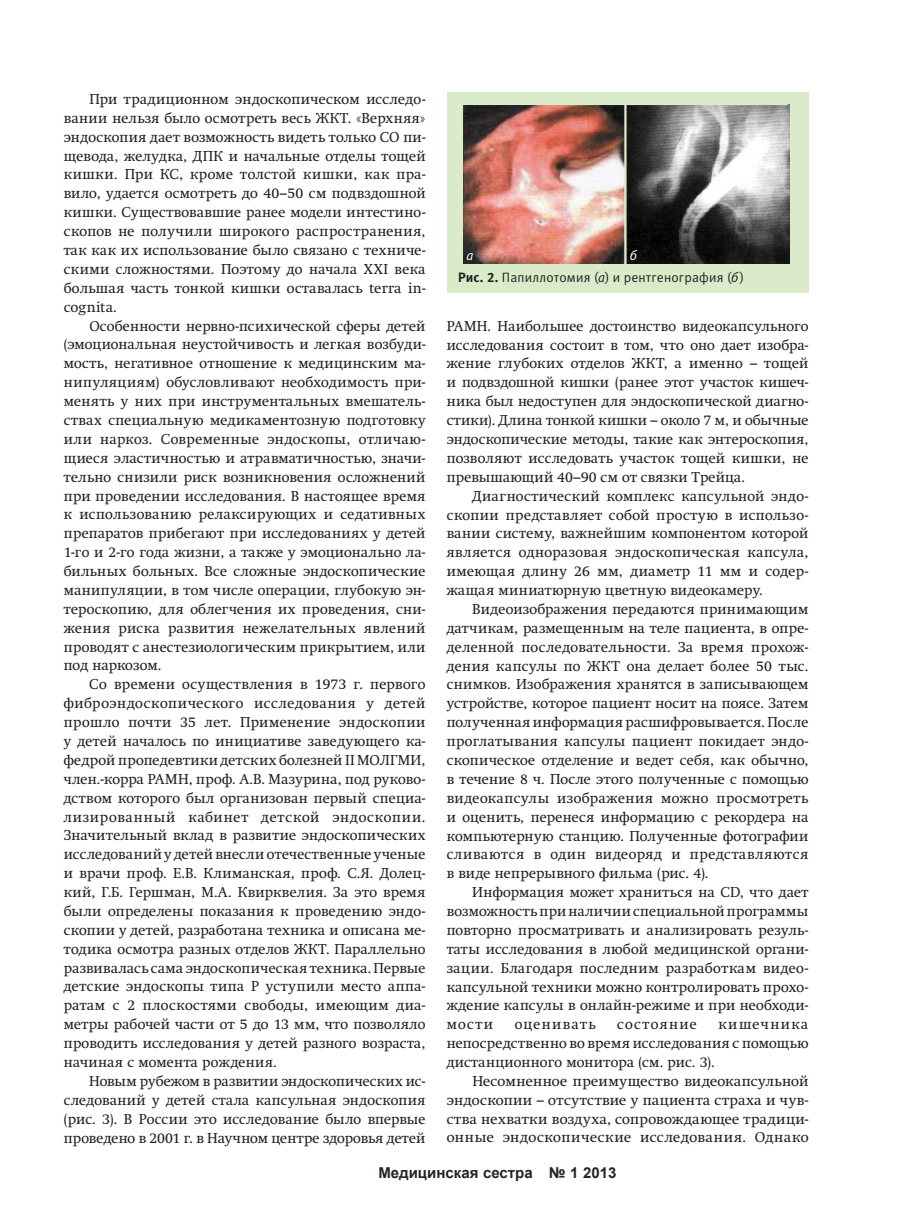
<style>
.page{position:relative;width:915px;height:1212px;background:#fff}
.page>*{position:absolute;margin:0;border:0;box-sizing:border-box;transform-origin:0 0}
.t1{font:700 15px "Arial";color:#272425}
.t2{font:14.25px/18.9px "Swift C";letter-spacing:.02em;color:#231f20;text-align:justify}
.t3{font:14.25px "Swift C";letter-spacing:.1em;color:#231f20}
.t4{font:13.5px "Meta C";letter-spacing:.015em;color:#231f20}
.t5{font:italic 13.5px "Meta C";color:#fff}
.s1{font-weight:700}
.s2{font-style:italic}
</style>
<div class="page">
<div style="left:446px;top:92px;width:362px;height:201px;background:#daebca"></div>
<img style="left:463px;top:104px;width:326px;height:160px">
<hr style="left:624px;top:101px;width:2px;height:168px;background:#daebca">
<hr style="left:463px;top:103px;width:324px;height:2px;background:#daebca">
<p class="t2" style="left:64px;top:90px;width:363px;text-indent:26px">При традиционном эндоскопическом исследо&shy;вании нельзя было осмотреть весь ЖКТ. «Верхняя» эндоскопия дает возможность видеть только СО пи&shy;щевода, желудка, ДПК и начальные отделы тощей кишки. При КС, кроме толстой кишки, как пра&shy;вило, удается осмотреть до 40–50 см подвздошной кишки. Существовавшие ранее модели интестино&shy;скопов не получили широкого распространения, так как их использование было связано с техниче&shy;скими сложностями. Поэтому до начала XXI века большая часть тонкой кишки оставалась terra in&shy;cognita.</p>
<p class="t2" style="left:64px;top:316px;width:363px;text-indent:26px">Особенности нервно-психической сферы детей (эмоциональная неустойчивость и легкая возбуди&shy;мость, негативное отношение к медицинским ма&shy;нипуляциям) обусловливают необходимость при&shy;менять у них при инструментальных вмешатель&shy;ствах специальную медикаментозную подготовку или наркоз. Современные эндоскопы, отличаю&shy;щиеся эластичностью и атравматичностью, значи&shy;тельно снизили риск возникновения осложнений при проведении исследования. В настоящее время к использованию релаксирующих и седативных препаратов прибегают при исследованиях у детей 1-го и 2-го года жизни, а также у эмоционально ла&shy;бильных больных. Все сложные эндоскопические манипуляции, в том числе операции, глубокую эн&shy;тероскопию, для облегчения их проведения, сни&shy;жения риска развития нежелательных явлений проводят с анестезиологическим прикрытием, или под наркозом.</p>
<p class="t2" style="left:64px;top:675px;width:363px;text-indent:26px">Со времени осуществления в 1973 г. первого фиброэндоскопического исследования у детей прошло почти 35 лет. Применение эндоскопии у детей началось по инициативе заведующего ка&shy;федрой пропедевтики детских болезней II МОЛГМИ, член.-корра РАМН, проф. А.В. Мазурина, под руково&shy;дством которого был организован первый специа&shy;лизированный кабинет детской эндоскопии.<br>Значительный вклад в развитие эндоскопических исследований у детей внесли отечественные ученые и врачи проф. Е.В. Климанская, проф. С.Я. Долец&shy;кий, Г.Б. Гершман, М.А. Квирквелия. За это время были определены показания к проведению эндо&shy;скопии у детей, разработана техника и описана ме&shy;тодика осмотра разных отделов ЖКТ. Параллельно развивалась сама эндоскопическая техника. Первые детские эндоскопы типа Р уступили место аппа&shy;ратам с 2 плоскостями свободы, имеющим диа&shy;метры рабочей части от 5 до 13 мм, что позволяло проводить исследования у детей разного возраста, начиная с момента рождения.</p>
<p class="t2" style="left:64px;top:1071px;width:363px;text-indent:26px">Новым рубежом в развитии эндоскопических ис&shy;следований у детей стала капсульная эндоскопия (рис. 3). В России это исследование было впервые проведено в 2001 г. в Научном центре здоровья детей</p>
<p class="t5" style="left:466px;top:248px;width:9px">а</p>
<p class="t5" style="left:629px;top:248px;width:9px">б</p>
<p class="t4" style="left:458px;top:270px;width:287px"><span class="s1">Рис. 2.</span> Папиллотомия (<span class="s2">а</span>) и рентгенография (<span class="s2">б</span>)</p>
<p class="t2" style="left:446px;top:316px;width:363px">РАМН. Наибольшее достоинство видеокапсульного исследования состоит в том, что оно дает изобра&shy;жение глубоких отделов ЖКТ, а именно – тощей и подвздошной кишки (ранее этот участок кишеч&shy;ника был недоступен для эндоскопической диагно&shy;стики). Длина тонкой кишки – около 7 м, и обычные эндоскопические методы, такие как энтероскопия, позволяют исследовать участок тощей кишки, не превышающий 40–90 см от связки Трейца.</p>
<p class="t2" style="left:446px;top:486px;width:363px;text-indent:26px">Диагностический комплекс капсульной эндо&shy;скопии представляет собой простую в использо&shy;вании систему, важнейшим компонентом которой является одноразовая эндоскопическая капсула, имеющая длину 26 мм, диаметр 11 мм и содер&shy;жащая миниатюрную цветную видеокамеру.</p>
<p class="t2" style="left:446px;top:599px;width:363px;text-indent:26px">Видеоизображения передаются принимающим датчикам, размещенным на теле пациента, в опре&shy;деленной последовательности. За время прохож&shy;дения капсулы по ЖКТ она делает более 50 тыс. снимков. Изображения хранятся в записывающем устройстве, которое пациент носит на поясе. Затем полученная информация расшифровывается. После проглатывания капсулы пациент покидает эндо&shy;скопическое отделение и ведет себя, как обычно, в течение 8 ч. После этого полученные с помощью видеокапсулы изображения можно просмотреть и оценить, перенеся информацию с рекордера на компьютерную станцию. Полученные фотографии сливаются в один видеоряд и представляются в виде непрерывного фильма (рис. 4).</p>
<p class="t2" style="left:446px;top:883px;width:363px;text-indent:26px">Информация может храниться на CD, что дает возможность при наличии специальной программы повторно просматривать и анализировать резуль&shy;таты исследования в любой медицинской органи&shy;зации. Благодаря последним разработкам видео&shy;капсульной техники можно контролировать прохо&shy;ждение капсулы в онлайн-режиме и при необходи&shy;мости</p>
<p class="t2" style="left:446px;top:1015px;width:363px;text-indent:272px">кишечника непосредственно во время исследования с помощью дистанционного монитора (см. рис. 3).</p>
<p class="t2" style="left:446px;top:1071px;width:363px;text-indent:26px">Несомненное преимущество видеокапсульной эндоскопии – отсутствие у пациента страха и чув&shy;ства нехватки воздуха, сопровождающее традици&shy;онные эндоскопические исследования. Однако</p>
<p class="t3" style="left:514px;top:1016px;width:82px">оценивать</p>
<p class="t3" style="left:617px;top:1016px;width:81px">состояние</p>
<p class="t1" style="left:378px;top:1163px;width:239px">Медицинская сестра № 1 2013</p>
</div>
